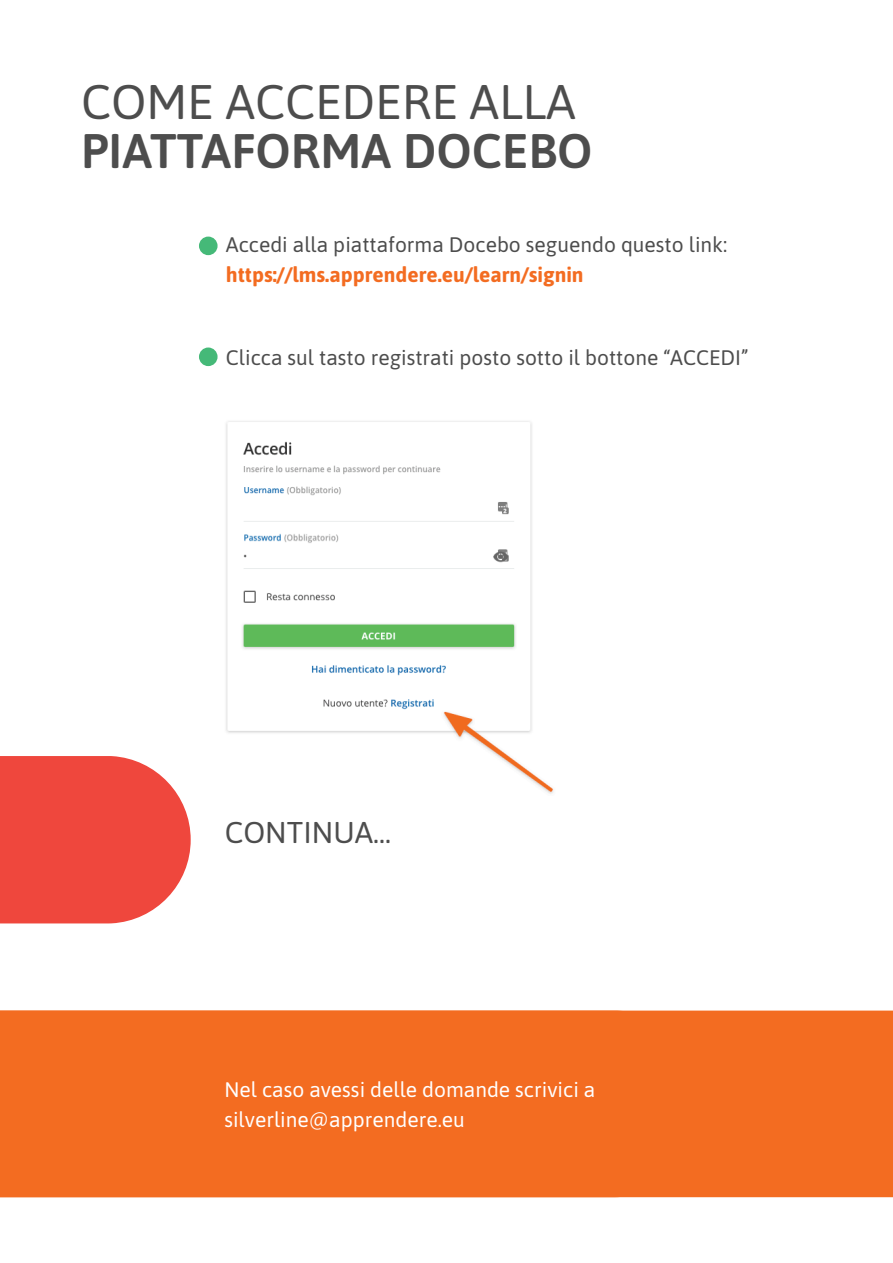
<style>
.page{position:relative;width:893px;height:1263px;background:#fff}
.page>*{position:absolute;margin:0;border:0;box-sizing:border-box;transform-origin:0 0}
.t1{font:600 48.45px "Asap";color:#4d4d4d}
.t2{font:48.45px "Asap";color:#4d4d4d}
.t3{font:30px "Asap";color:#4d4d4d}
.t4{font:21px "Asap";color:#4d4d4d}
.t5{font:21px/30px "Asap";color:#fff}
.t6{font:700 21px "Asap";color:#f36c21}
</style>
<div class="page">
<img style="left:226px;top:421px;width:328px;height:373px">
<div style="left:0;top:1010px;width:893px;height:187px;background:#f36c21"></div>
<svg style="left:0;top:756px;width:191px;height:167px;background:#f0584f"></svg>
<div style="left:199px;top:237px;width:19px;height:18px;background:#45b978;border-radius:50%"></div>
<div style="left:199px;top:347px;width:19px;height:19px;background:#45b978;border-radius:50%"></div>
<h1 class="t2" style="left:81px;top:74px;width:496px">COME ACCEDERE ALLA</h1>
<h1 class="t1" style="left:81px;top:122px;width:513px">PIATTAFORMA DOCEBO</h1>
<p class="t4" style="left:226px;top:233px;width:503px">Accedi alla piattaforma Docebo seguendo questo link:</p>
<p class="t6" style="left:226px;top:263px;width:359px">https://lms.apprendere.eu/learn/signin</p>
<p class="t4" style="left:226px;top:345px;width:524px">Clicca sul tasto registrati posto sotto il bottone “ACCEDI”</p>
<h2 class="t3" style="left:225px;top:815px;width:168px">CONTINUA...</h2>
<p class="t5" style="left:224px;top:1074px;width:373px">Nel caso avessi delle domande scrivici a silverline@apprendere.eu</p>
</div>
